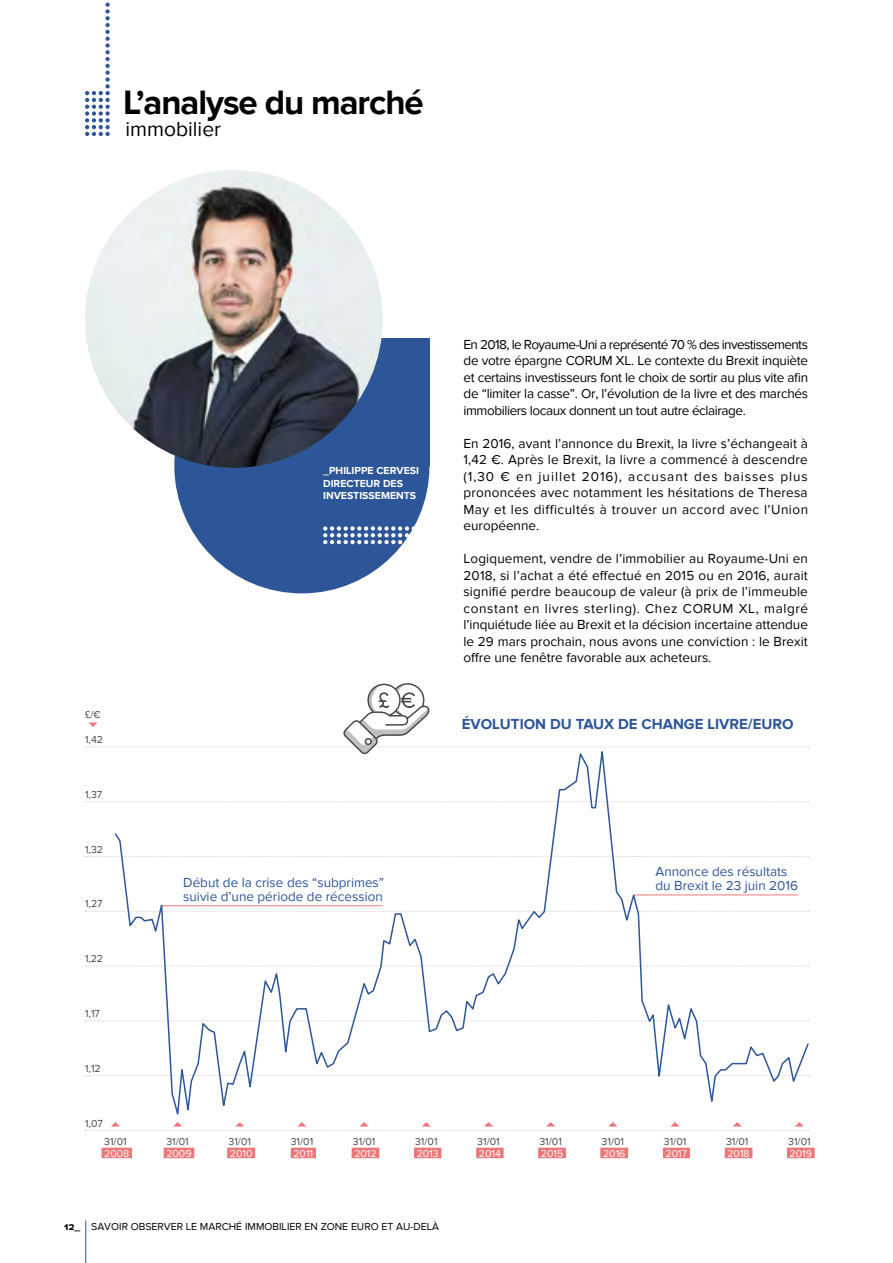
<style>
.page{position:relative;width:893px;height:1263px;background:#fff}
.page>*{position:absolute;margin:0;border:0;box-sizing:border-box;transform-origin:0 0}
.t1{font:700 34.8px "Proxima Nova";letter-spacing:-.03em;color:#000}
.t2{font:21px "Proxima Nova";color:#000}
.t3{font:700 15px "Proxima Nova S";color:#2c5698}
.t4{font:13.5px/16.5px "Proxima Nova";color:#000;text-align:justify}
.t5{font:13.5px/13.5px "Proxima Nova";color:#2c5698}
.t6{font:10.5px "Proxima Nova";color:#4a4a49}
.t7{font:10.5px "Proxima Nova";color:#000}
.t8{font:10.5px "Proxima Nova";color:#fff}
.t9{font:700 10.5px/12.6px "Proxima Nova S";color:#fff}
.s1{font-family:"Proxima Nova S";font-weight:700}
</style>
<div class="page">
<svg style="left:85px;top:3px;width:25px;height:133px"></svg>
<div style="left:174px;top:338px;width:255px;height:255px;background:#2c5698;border-radius:50%"></div>
<div style="left:302px;top:338px;width:127px;height:128px;background:#2c5698"></div>
<svg style="left:323px;top:526px;width:92px;height:18px"></svg>
<img style="left:85px;top:170px;width:298px;height:298px;border-radius:149px">
<svg style="left:85px;top:801px;width:27px;height:1px"></svg>
<svg style="left:85px;top:856px;width:27px;height:1px"></svg>
<svg style="left:85px;top:911px;width:27px;height:1px"></svg>
<svg style="left:85px;top:966px;width:27px;height:1px"></svg>
<svg style="left:85px;top:1020px;width:27px;height:1px"></svg>
<svg style="left:85px;top:1075px;width:27px;height:1px"></svg>
<div style="left:102px;top:1148px;width:30px;height:10px;background:#ee7677"></div>
<div style="left:164px;top:1148px;width:30px;height:10px;background:#ee7677"></div>
<div style="left:227px;top:1148px;width:28px;height:10px;background:#ee7677"></div>
<div style="left:291px;top:1148px;width:25px;height:10px;background:#ee7677"></div>
<div style="left:352px;top:1148px;width:27px;height:10px;background:#ee7677"></div>
<div style="left:414px;top:1148px;width:27px;height:10px;background:#ee7677"></div>
<div style="left:476px;top:1148px;width:28px;height:10px;background:#ee7677"></div>
<div style="left:538px;top:1148px;width:28px;height:10px;background:#ee7677"></div>
<div style="left:600px;top:1148px;width:28px;height:10px;background:#ee7677"></div>
<div style="left:663px;top:1148px;width:27px;height:10px;background:#ee7677"></div>
<div style="left:725px;top:1148px;width:27px;height:10px;background:#ee7677"></div>
<div style="left:787px;top:1148px;width:28px;height:10px;background:#ee7677"></div>
<svg style="left:113px;top:756px;width:697px;height:359px"></svg>
<svg style="left:85px;top:1122px;width:724px;height:9px"></svg>
<svg style="left:85px;top:683px;width:724px;height:73px"></svg>
<hr style="left:85px;top:1220px;width:1px;height:43px;background:#2c5698">
<h1 class="t1" style="left:123px;top:83px;width:302px">L’analyse du marché</h1>
<h2 class="t2" style="left:125px;top:117px;width:97px">immobilier</h2>
<p class="t6" style="left:85px;top:709px;width:17px">£/€</p>
<p class="t6" style="left:85px;top:733px;width:20px">1,42</p>
<p class="t6" style="left:85px;top:788px;width:19px">1,37</p>
<p class="t6" style="left:85px;top:843px;width:19px">1,32</p>
<p class="t6" style="left:85px;top:898px;width:19px">1,27</p>
<p class="t6" style="left:85px;top:953px;width:20px">1,22</p>
<p class="t6" style="left:85px;top:1007px;width:16px">1,17</p>
<p class="t6" style="left:85px;top:1062px;width:17px">1,12</p>
<p class="t6" style="left:85px;top:1117px;width:19px">1,07</p>
<p class="t9" style="left:323px;top:464px;width:97px">_PHILIPPE CERVESI<br>DIRECTEUR DES<br>INVESTISSEMENTS</p>
<p class="t4" style="left:463px;top:336px;width:346px">En 2018, le Royaume-Uni a représenté 70 % des investissements de votre épargne CORUM XL. Le contexte du Brexit inquiète et certains investisseurs font le choix de sortir au plus vite afin de “limiter la casse”. Or, l’évolution de la livre et des marchés immobiliers locaux donnent un tout autre éclairage.</p>
<p class="t4" style="left:463px;top:435px;width:346px">En 2016, avant l’annonce du Brexit, la livre s’échangeait à 1,42 €. Après le Brexit, la livre a commencé à descendre (1,30 € en juillet 2016), accusant des baisses plus prononcées avec notamment les hésitations de Theresa May et les difficultés à trouver un accord avec l’Union européenne.</p>
<p class="t4" style="left:463px;top:551px;width:346px">Logiquement, vendre de l’immobilier au Royaume-Uni en 2018, si l’achat a été effectué en 2015 ou en 2016, aurait signifié perdre beaucoup de valeur (à prix de l’immeuble constant en livres sterling). Chez CORUM XL, malgré l’inquiétude liée au Brexit et la décision incertaine attendue le 29 mars prochain, nous avons une conviction : le Brexit offre une fenêtre favorable aux acheteurs.</p>
<p class="t3" style="left:462px;top:716px;width:333px">ÉVOLUTION DU TAUX DE CHANGE LIVRE/EURO</p>
<p class="t5" style="left:183px;top:876px;width:202px">Début de la crise des “subprimes” suivie d’une période de récession</p>
<p class="t5" style="left:655px;top:865px;width:144px">Annonce des résultats du Brexit le 23 juin 2016</p>
<p class="t6" style="left:104px;top:1135px;width:24px">31/01</p>
<p class="t8" style="left:104px;top:1147px;width:27px">2008</p>
<p class="t6" style="left:166px;top:1135px;width:24px">31/01</p>
<p class="t8" style="left:166px;top:1147px;width:27px">2009</p>
<p class="t6" style="left:229px;top:1135px;width:24px">31/01</p>
<p class="t8" style="left:230px;top:1147px;width:24px">2010</p>
<p class="t6" style="left:291px;top:1135px;width:24px">31/01</p>
<p class="t8" style="left:293px;top:1147px;width:21px">2011</p>
<p class="t6" style="left:353px;top:1135px;width:24px">31/01</p>
<p class="t8" style="left:354px;top:1147px;width:24px">2012</p>
<p class="t6" style="left:415px;top:1135px;width:24px">31/01</p>
<p class="t8" style="left:417px;top:1147px;width:24px">2013</p>
<p class="t6" style="left:477px;top:1135px;width:24px">31/01</p>
<p class="t8" style="left:479px;top:1147px;width:24px">2014</p>
<p class="t6" style="left:539px;top:1135px;width:24px">31/01</p>
<p class="t8" style="left:541px;top:1147px;width:24px">2015</p>
<p class="t6" style="left:602px;top:1135px;width:24px">31/01</p>
<p class="t8" style="left:603px;top:1147px;width:24px">2016</p>
<p class="t6" style="left:664px;top:1135px;width:24px">31/01</p>
<p class="t8" style="left:666px;top:1147px;width:23px">2017</p>
<p class="t6" style="left:726px;top:1135px;width:24px">31/01</p>
<p class="t8" style="left:727px;top:1147px;width:24px">2018</p>
<p class="t6" style="left:788px;top:1135px;width:24px">31/01</p>
<p class="t8" style="left:790px;top:1147px;width:24px">2019</p>
<p class="t7" style="left:64px;top:1221px;width:377px"><span class="s1">12_</span> SAVOIR OBSERVER LE MARCHÉ IMMOBILIER EN ZONE EURO ET AU-DELÀ</p>
</div>
